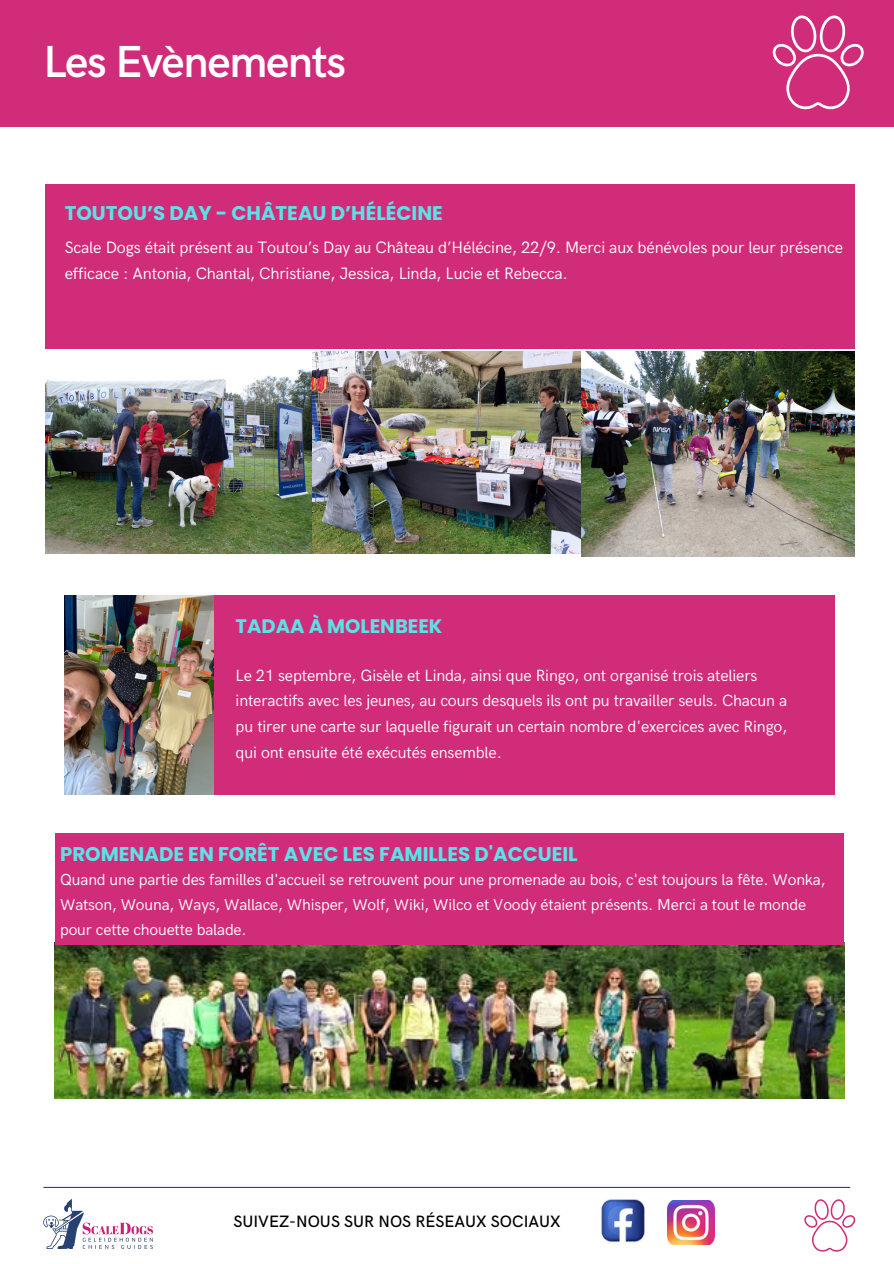
<style>
.page{position:relative;width:894px;height:1264px;background:#fff}
.page>*{position:absolute;margin:0;border:0;box-sizing:border-box;transform-origin:0 0}
.t1{font:600 45px "HK Grotesk";letter-spacing:-.03em;color:#fff}
.t2{font:700 19.8px "Poppins";color:#5ce1e6}
.t3{font:700 19.5px "Poppins";color:#5ce1e6}
.t4{font:16.5px/25.8px "HK Grotesk";letter-spacing:-.01em;color:#fff}
.t5{font:500 16.5px "HK Grotesk";color:#000}
.t6{font:16.35px/25.5px "HK Grotesk";letter-spacing:-.01em;color:#fff}
.t7{font:16.05px/25.2px "HK Grotesk";letter-spacing:-.01em;color:#fff}
</style>
<div class="page">
<div style="left:0;top:0;width:893px;height:126px;background:#d02c79"></div>
<svg style="left:772px;top:15px;width:91px;height:95px"></svg>
<hr style="left:43px;top:1186px;width:807px;height:1px;background:#5e17eb">
<img style="left:601px;top:1199px;width:44px;height:44px">
<img style="left:667px;top:1200px;width:47px;height:44px">
<svg style="left:804px;top:1199px;width:51px;height:52px"></svg>
<img style="left:43px;top:1199px;width:110px;height:48px">
<img style="left:54px;top:942px;width:790px;height:156px">
<div style="left:55px;top:833px;width:788px;height:111px;background:#d02c79"></div>
<div style="left:214px;top:595px;width:620px;height:199px;background:#d02c79"></div>
<img style="left:65px;top:595px;width:149px;height:199px">
<div style="left:45px;top:185px;width:808px;height:164px;background:#d02c79"></div>
<img style="left:45px;top:369px;width:267px;height:185px">
<img style="left:312px;top:351px;width:269px;height:203px">
<img style="left:581px;top:351px;width:272px;height:205px">
<p class="t1" style="left:43px;top:36px;width:304px">Les Evènements</p>
<p class="t2" style="left:65px;top:200px;width:379px">TOUTOU’S DAY - CHÂTEAU D’HÉLÉCINE</p>
<p class="t4" style="left:65px;top:236px;width:779px">Scale Dogs était présent au Toutou’s Day au Château d’Hélécine, 22/9. Merci aux bénévoles pour leur présence efficace : Antonia, Chantal, Christiane, Jessica, Linda, Lucie et Rebecca.</p>
<p class="t3" style="left:235px;top:613px;width:208px">TADAA À MOLENBEEK</p>
<p class="t6" style="left:235px;top:663px;width:553px">Le 21 septembre, Gisèle et Linda, ainsi que Ringo, ont organisé trois ateliers interactifs avec les jeunes, au cours desquels ils ont pu travailler seuls. Chacun a pu tirer une carte sur laquelle figurait un certain nombre d'exercices avec Ringo, qui ont ensuite été exécutés ensemble.</p>
<p class="t2" style="left:60px;top:839px;width:519px">PROMENADE EN FORÊT AVEC LES FAMILLES D'ACCUEIL</p>
<h2 class="t7" style="left:60px;top:867px;width:766px">Quand une partie des familles d'accueil se retrouvent pour une promenade au bois, c'est toujours la fête. Wonka,<br>Watson, Wouna, Ways, Wallace, Whisper, Wolf, Wiki, Wilco et Voody étaient présents. Merci a tout le monde pour cette chouette balade.</h2>
<h1 class="t5" style="left:233px;top:1211px;width:328px">SUIVEZ-NOUS SUR NOS RÉSEAUX SOCIAUX</h1>
</div>
